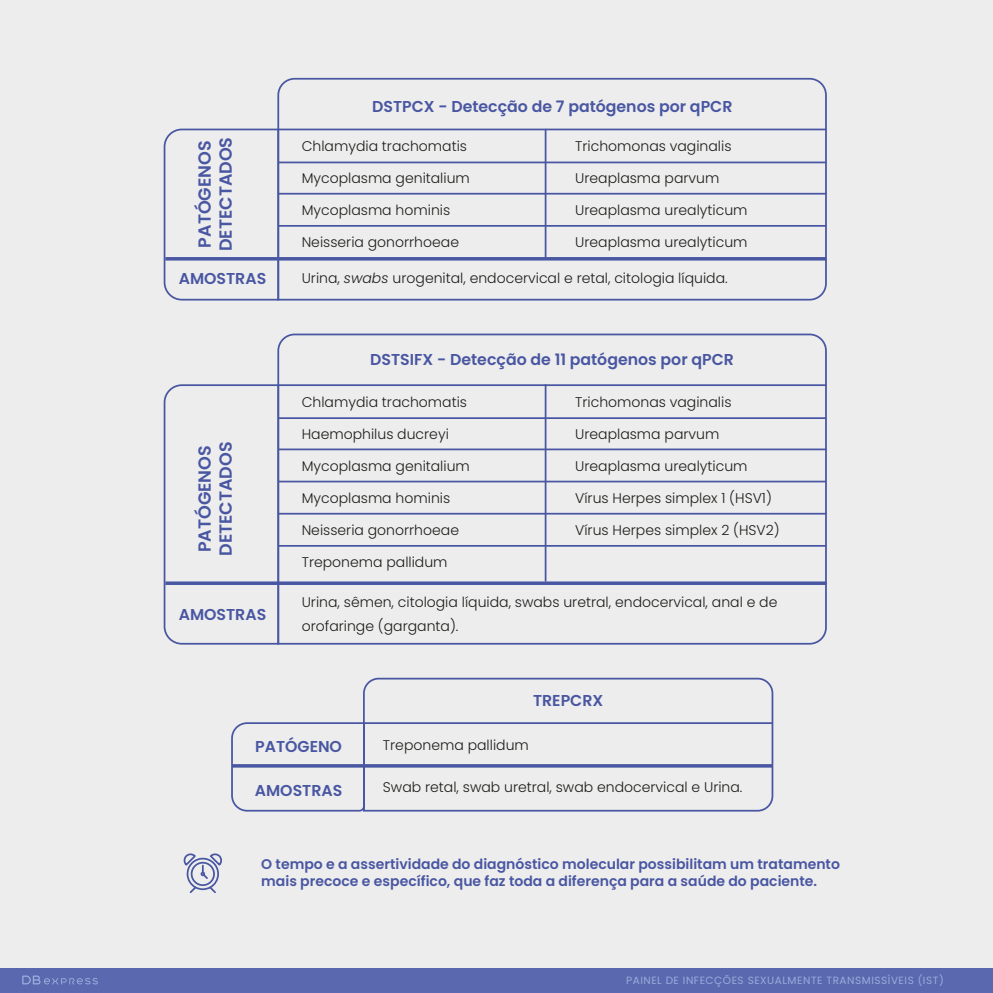
<style>
.page{position:relative;width:993px;height:993px;background:#fff}
.page>*{position:absolute;margin:0;border:0;box-sizing:border-box;transform-origin:0 0}
.t1{font:600 17.5px/21px "Poppins";color:#4956a2}
.t2{font:600 15.75px "Poppins";color:#4956a2}
.t3{font:300 14px/24.5px "Poppins";color:#1d1d1b}
.t4{font:600 14px/16.8px "Poppins";color:#4956a2}
.t5{font:10.5px "Poppins";letter-spacing:.05em;color:#97adda}
.s1{font-style:italic}
</style>
<div class="page">
<div style="left:0;top:0;width:992px;height:992px;background:#ededed"></div>
<div style="left:0;top:967px;width:992px;height:25px;background:#5a68af"></div>
<svg style="left:163px;top:128px;width:113px;height:173px"></svg>
<svg style="left:163px;top:384px;width:113px;height:261px"></svg>
<svg style="left:363px;top:677px;width:411px;height:135px"></svg>
<svg style="left:231px;top:721px;width:134px;height:91px"></svg>
<svg style="left:183px;top:853px;width:39px;height:40px"></svg>
<hr style="left:165px;top:581px;width:661px;height:3px;background:#4956a2">
<svg style="left:276px;top:333px;width:551px;height:312px"></svg>
<svg style="left:22px;top:975px;width:76px;height:9px"></svg>
<hr style="left:165px;top:257px;width:661px;height:3px;background:#4956a2">
<svg style="left:276px;top:77px;width:551px;height:224px"></svg>
<hr style="left:544px;top:129px;width:2px;height:129px;background:#4956a2">
<hr style="left:363px;top:723px;width:1px;height:87px;background:#4956a2">
<p class="t2" style="left:372px;top:97px;width:361px">DSTPCX - Detecção de 7 patógenos por qPCR</p>
<p class="t1" style="left:194px;top:251px;width:116px;rotate:-90deg">PATÓGENOS<br>DETECTADOS</p>
<p class="t3" style="left:575px;top:134px;width:158px">Trichomonas vaginalis</p>
<p class="t3" style="left:301px;top:134px;width:167px">Chlamydia trachomatis</p>
<p class="t3" style="left:301px;top:166px;width:170px">Mycoplasma genitalium</p>
<p class="t3" style="left:301px;top:198px;width:150px">Mycoplasma hominis</p>
<p class="t3" style="left:301px;top:230px;width:159px">Neisseria gonorrhoeae</p>
<p class="t3" style="left:301px;top:266px;width:427px">Urina, <span class="s1">swabs</span> urogenital, endocervical e retal, citologia líquida.</p>
<p class="t3" style="left:575px;top:166px;width:146px">Ureaplasma parvum</p>
<p class="t3" style="left:575px;top:198px;width:174px">Ureaplasma urealyticum</p>
<p class="t3" style="left:575px;top:230px;width:174px">Ureaplasma urealyticum</p>
<p class="t2" style="left:179px;top:269px;width:89px">AMOSTRAS</p>
<p class="t1" style="left:194px;top:556px;width:116px;rotate:-90deg">PATÓGENOS<br>DETECTADOS</p>
<p class="t2" style="left:179px;top:605px;width:89px">AMOSTRAS</p>
<p class="t2" style="left:370px;top:350px;width:365px">DSTSIFX - Detecção de 11 patógenos por qPCR</p>
<p class="t3" style="left:301px;top:389px;width:167px">Chlamydia trachomatis</p>
<p class="t3" style="left:301px;top:421px;width:149px">Haemophilus ducreyi</p>
<p class="t3" style="left:301px;top:453px;width:170px">Mycoplasma genitalium</p>
<p class="t3" style="left:301px;top:485px;width:150px">Mycoplasma hominis</p>
<p class="t3" style="left:301px;top:517px;width:159px">Neisseria gonorrhoeae</p>
<p class="t3" style="left:301px;top:549px;width:147px">Treponema pallidum</p>
<p class="t3" style="left:301px;top:589px;width:477px">Urina, sêmen, citologia líquida, swabs uretral, endocervical, anal e de orofaringe (garganta).</p>
<p class="t3" style="left:575px;top:389px;width:158px">Trichomonas vaginalis</p>
<p class="t3" style="left:575px;top:421px;width:146px">Ureaplasma parvum</p>
<p class="t3" style="left:575px;top:453px;width:174px">Ureaplasma urealyticum</p>
<p class="t3" style="left:575px;top:485px;width:198px">Vírus Herpes simplex 1 (HSV1)</p>
<p class="t3" style="left:575px;top:517px;width:206px">Vírus Herpes simplex 2 (HSV2)</p>
<p class="t2" style="left:533px;top:690px;width:72px">TREPCRX</p>
<p class="t2" style="left:255px;top:737px;width:88px">PATÓGENO</p>
<p class="t2" style="left:255px;top:780px;width:89px">AMOSTRAS</p>
<p class="t3" style="left:383px;top:732px;width:147px">Treponema pallidum</p>
<p class="t3" style="left:383px;top:774px;width:361px">Swab retal, swab uretral, swab endocervical e Urina.</p>
<p class="t4" style="left:261px;top:855px;width:580px">O tempo e a assertividade do diagnóstico molecular possibilitam um tratamento mais precoce e específico, que faz toda a diferença para a saúde do paciente.</p>
<p class="t5" style="left:626px;top:974px;width:319px">PAINEL DE INFECÇÕES SEXUALMENTE TRANSMISSÍVEIS (IST)</p>
</div>
